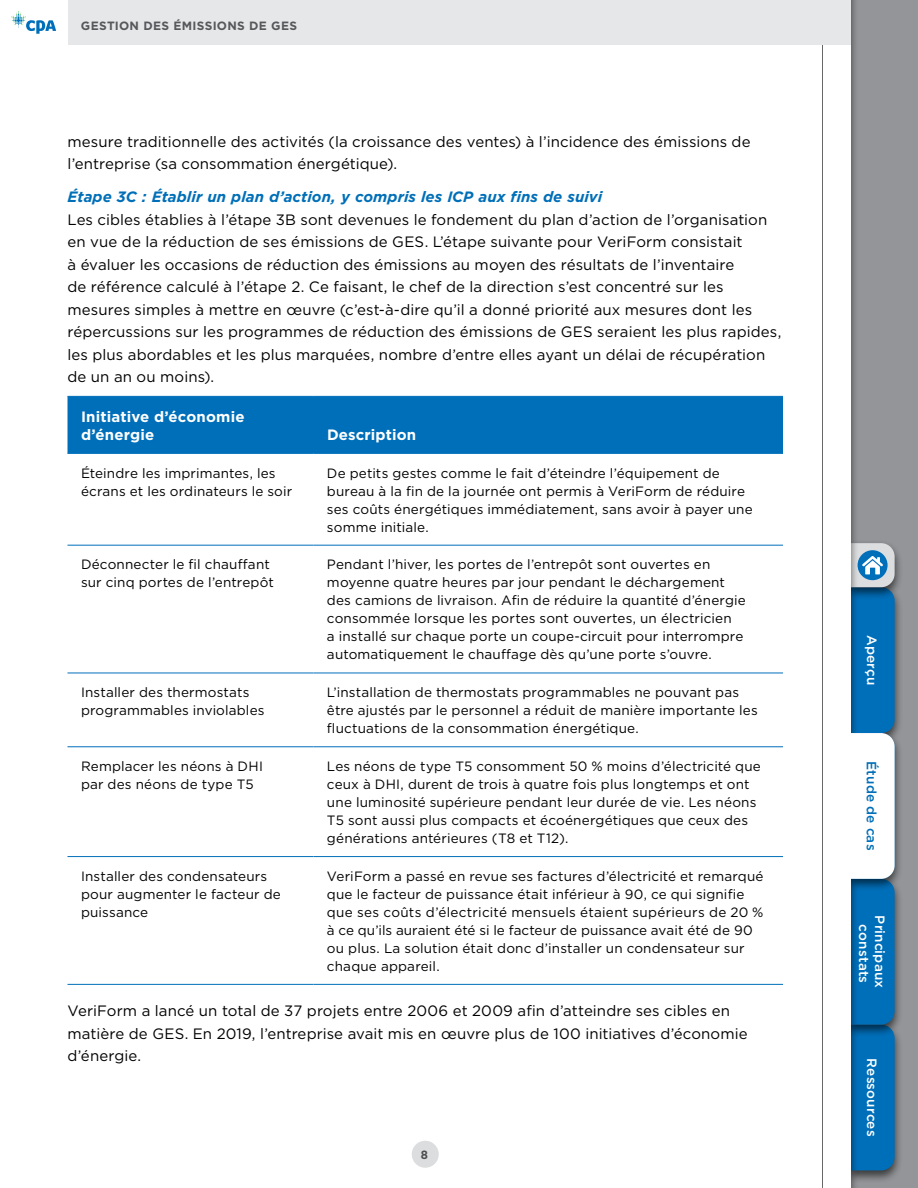
<style>
.page{position:relative;width:918px;height:1188px;background:#fff}
.page>*{position:absolute;margin:0;border:0;box-sizing:border-box;transform-origin:0 0}
.t1{font:15px/22.5px "Gotham";letter-spacing:.005em;color:#000}
.t2{font:italic 700 15px "Gotham";color:#006fb8}
.t3{font:700 15px/18px "Gotham";letter-spacing:.01em;color:#fefefe}
.t4{font:13.5px/18px "Gotham";letter-spacing:.01em;color:#000}
.t5{font:500 13.5px/16.2px "Gotham";letter-spacing:.01em;color:#fefefe;text-align:center}
.t6{font:500 13.5px "Gotham";letter-spacing:.015em;color:#006fb8}
.t7{font:700 12px "Gotham";letter-spacing:.025em;color:#57585b}
.t8{font:700 12px "Gotham";color:#4c4d4f}
</style>
<div class="page">
<div style="left:850px;top:0;width:68px;height:1188px;background:#939598"></div>
<div style="left:842px;top:1021px;width:61px;height:162px;background:#000;opacity:.6"></div>
<div style="left:842px;top:875px;width:61px;height:162px;background:#000;opacity:.6"></div>
<div style="left:842px;top:729px;width:61px;height:162px;background:#000;opacity:.6"></div>
<div style="left:842px;top:584px;width:61px;height:162px;background:#000;opacity:.6"></div>
<div style="left:842px;top:540px;width:61px;height:60px;background:#000;opacity:.6"></div>
<div style="left:823px;top:0;width:36px;height:1188px;background:#000;opacity:.6"></div>
<div style="left:823px;top:0;width:27px;height:1188px;background:#fff"></div>
<svg style="left:850px;top:543px;width:45px;height:627px"></svg>
<div style="left:68px;top:397px;width:715px;height:56px;background:#006fba"></div>
<hr style="left:68px;top:396px;width:246px;height:1px;background:#006fba">
<hr style="left:314px;top:396px;width:469px;height:1px;background:#006fba">
<hr style="left:68px;top:453px;width:246px;height:1px;background:#006fba">
<hr style="left:314px;top:453px;width:469px;height:1px;background:#006fba">
<hr style="left:68px;top:545px;width:246px;height:1px;background:#006fba">
<hr style="left:314px;top:545px;width:469px;height:1px;background:#006fba">
<hr style="left:68px;top:673px;width:246px;height:1px;background:#006fba">
<hr style="left:314px;top:673px;width:469px;height:1px;background:#006fba">
<hr style="left:68px;top:746px;width:246px;height:1px;background:#006fba">
<hr style="left:314px;top:746px;width:469px;height:1px;background:#006fba">
<hr style="left:68px;top:856px;width:246px;height:1px;background:#006fba">
<hr style="left:314px;top:856px;width:469px;height:1px;background:#006fba">
<hr style="left:68px;top:984px;width:246px;height:1px;background:#006fba">
<hr style="left:314px;top:984px;width:469px;height:1px;background:#006fba">
<div style="left:68px;top:0;width:783px;height:45px;background:#e6e7e8"></div>
<svg style="left:12px;top:11px;width:44px;height:23px"></svg>
<div style="left:412px;top:1141px;width:27px;height:27px;background:#dcddde;border-radius:50%"></div>
<p class="t7" style="left:81px;top:18px;width:218px">GESTION DES ÉMISSIONS DE GES</p>
<p class="t1" style="left:68px;top:130px;width:685px">mesure traditionnelle des activités (la croissance des ventes) à l’incidence des émissions de l’entreprise (sa consommation énergétique).</p>
<h5 class="t2" style="left:68px;top:187px;width:536px">Étape 3C : Établir un plan d’action, y compris les ICP aux fins de suivi</h5>
<p class="t1" style="left:68px;top:208px;width:715px">Les cibles établies à l’étape 3B sont devenues le fondement du plan d’action de l’organisation en vue de la réduction de ses émissions de GES. L’étape suivante pour VeriForm consistait<br>à évaluer les occasions de réduction des émissions au moyen des résultats de l’inventaire<br>de référence calculé à l’étape 2. Ce faisant, le chef de la direction s’est concentré sur les mesures simples à mettre en œuvre (c’est-à-dire qu’il a donné priorité aux mesures dont les répercussions sur les programmes de réduction des émissions de GES seraient les plus rapides, les plus abordables et les plus marquées, nombre d’entre elles ayant un délai de récupération de un an ou moins).</p>
<p class="t3" style="left:81px;top:407px;width:165px">Initiative d’économie d’énergie</p>
<p class="t3" style="left:327px;top:425px;width:91px">Description</p>
<p class="t4" style="left:81px;top:464px;width:213px">Éteindre les imprimantes, les écrans et les ordinateurs le soir</p>
<p class="t4" style="left:327px;top:464px;width:427px">De petits gestes comme le fait d’éteindre l’équipement de bureau à la fin de la journée ont permis à VeriForm de réduire ses coûts énergétiques immédiatement, sans avoir à payer une somme initiale.</p>
<p class="t4" style="left:81px;top:555px;width:194px">Déconnecter le fil chauffant sur cinq portes de l’entrepôt</p>
<p class="t4" style="left:327px;top:555px;width:420px">Pendant l’hiver, les portes de l’entrepôt sont ouvertes en moyenne quatre heures par jour pendant le déchargement des camions de livraison. Afin de réduire la quantité d’énergie consommée lorsque les portes sont ouvertes, un électricien<br>a installé sur chaque porte un coupe-circuit pour interrompre automatiquement le chauffage dès qu’une porte s’ouvre.</p>
<p class="t4" style="left:81px;top:683px;width:185px">Installer des thermostats programmables inviolables</p>
<p class="t4" style="left:327px;top:683px;width:432px">L’installation de thermostats programmables ne pouvant pas être ajustés par le personnel a réduit de manière importante les fluctuations de la consommation énergétique.</p>
<p class="t4" style="left:81px;top:757px;width:183px">Remplacer les néons à DHI par des néons de type T5</p>
<p class="t4" style="left:327px;top:757px;width:435px">Les néons de type T5 consomment 50 % moins d’électricité que ceux à DHI, durent de trois à quatre fois plus longtemps et ont une luminosité supérieure pendant leur durée de vie. Les néons T5 sont aussi plus compacts et écoénergétiques que ceux des générations antérieures (T8 et T12).</p>
<p class="t4" style="left:81px;top:867px;width:201px">Installer des condensateurs pour augmenter le facteur de puissance</p>
<p class="t4" style="left:327px;top:867px;width:438px">VeriForm a passé en revue ses factures d’électricité et remarqué que le facteur de puissance était inférieur à 90, ce qui signifie que ses coûts d’électricité mensuels étaient supérieurs de 20 % à ce qu’ils auraient été si le facteur de puissance avait été de 90 ou plus. La solution était donc d’installer un condensateur sur chaque appareil.</p>
<p class="t1" style="left:68px;top:999px;width:682px">VeriForm a lancé un total de 37 projets entre 2006 et 2009 afin d’atteindre ses cibles en matière de GES. En 2019, l’entreprise avait mis en œuvre plus de 100 initiatives d’économie d’énergie.</p>
<p class="t8" style="left:421px;top:1147px;width:9px">8</p>
<p class="t5" style="left:880px;top:635px;width:52px;rotate:90deg">Aperçu</p>
<p class="t6" style="left:880px;top:761px;width:91px;rotate:90deg">Étude de cas</p>
<p class="t5" style="left:888px;top:915px;width:74px;rotate:90deg">Principaux constats</p>
<p class="t5" style="left:880px;top:1058px;width:80px;rotate:90deg">Ressources</p>
</div>
